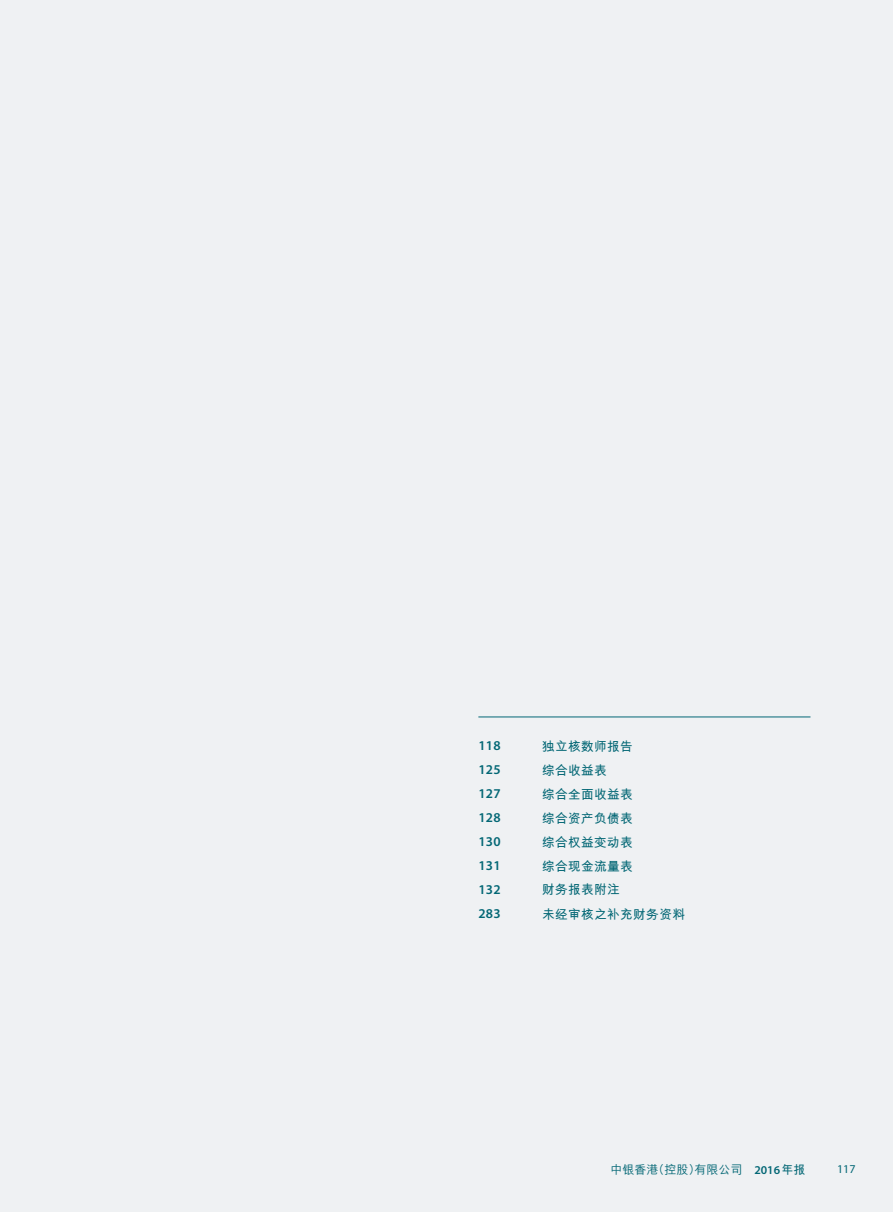
<style>
.page{position:relative;width:893px;height:1212px;background:#eff1f3}
.page>*{position:absolute;margin:0;border:0;box-sizing:border-box;transform-origin:0 0}
.t1{font:600 13.5px "Myriad Pro";letter-spacing:.02em;color:#036775}
.t2{font:700 12.75px "M Hei HKS";letter-spacing:.02em;color:#036775}
.t3{font:500 12px "M Hei HKS";color:#036775}
.t4{font:12px "Myriad Pro";color:#036775}
.s1{font-family:"Myriad Pro";font-weight:600}
.s2{font-weight:700}
</style>
<div class="page">
<hr style="left:478px;top:716px;width:332px;height:1px;background:#036775">
<p class="t1" style="left:478px;top:737px;width:24px">118</p>
<p class="t2" style="left:542px;top:737px;width:92px">獨立核數師報告</p>
<p class="t1" style="left:478px;top:761px;width:24px">125</p>
<p class="t2" style="left:542px;top:761px;width:66px">綜合收益表</p>
<p class="t1" style="left:478px;top:785px;width:24px">127</p>
<p class="t2" style="left:542px;top:785px;width:92px">綜合全面收益表</p>
<p class="t1" style="left:478px;top:809px;width:24px">128</p>
<p class="t2" style="left:542px;top:809px;width:92px">綜合資產負債表</p>
<p class="t1" style="left:478px;top:833px;width:24px">130</p>
<p class="t2" style="left:542px;top:832px;width:92px">綜合權益變動表</p>
<p class="t1" style="left:478px;top:857px;width:24px">131</p>
<p class="t2" style="left:542px;top:856px;width:92px">綜合現金流量表</p>
<p class="t1" style="left:478px;top:881px;width:24px">132</p>
<p class="t2" style="left:542px;top:880px;width:79px">財務報表附註</p>
<p class="t1" style="left:478px;top:905px;width:24px">283</p>
<p class="t2" style="left:542px;top:905px;width:144px">未經審核之補充財務資料</p>
<p class="t3" style="left:610px;top:1160px;width:196px">中銀香港（控股）有限公司 <span class="s1">2016</span><span class="s2">年報</span></p>
<p class="t4" style="left:837px;top:1161px;width:20px">117</p>
</div>
